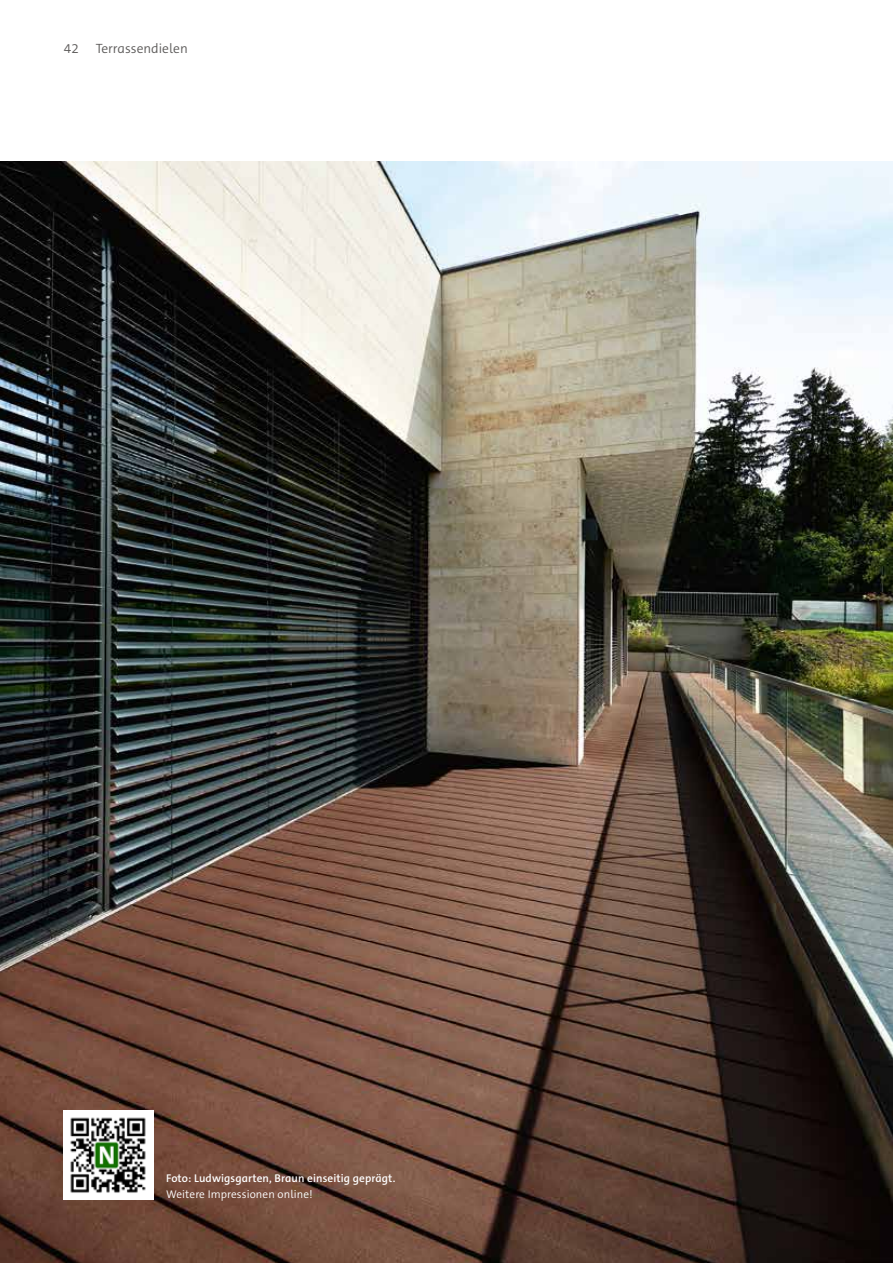
<style>
.page{position:relative;width:893px;height:1263px;background:#fff}
.page>*{position:absolute;margin:0;border:0;box-sizing:border-box;transform-origin:0 0}
.t1{font:300 13.5px "The Sans C5";color:#5d5b5a}
.t2{font:600 11.25px "The Sans C5";letter-spacing:.01em;color:#fff}
.t3{font:300 11.25px "The Sans C5";letter-spacing:.01em;color:#fff}
</style>
<div class="page">
<img style="left:0;top:162px;width:893px;height:1101px">
<img style="left:64px;top:1110px;width:89px;height:89px">
<p class="t1" style="left:64px;top:39px;width:16px">42</p>
<p class="t1" style="left:96px;top:39px;width:94px">Terrassendielen</p>
<p class="t2" style="left:166px;top:1171px;width:231px">Foto: Ludwigsgarten, Braun einseitig geprägt.</p>
<p class="t3" style="left:166px;top:1186px;width:148px">Weitere Impressionen online!</p>
</div>
